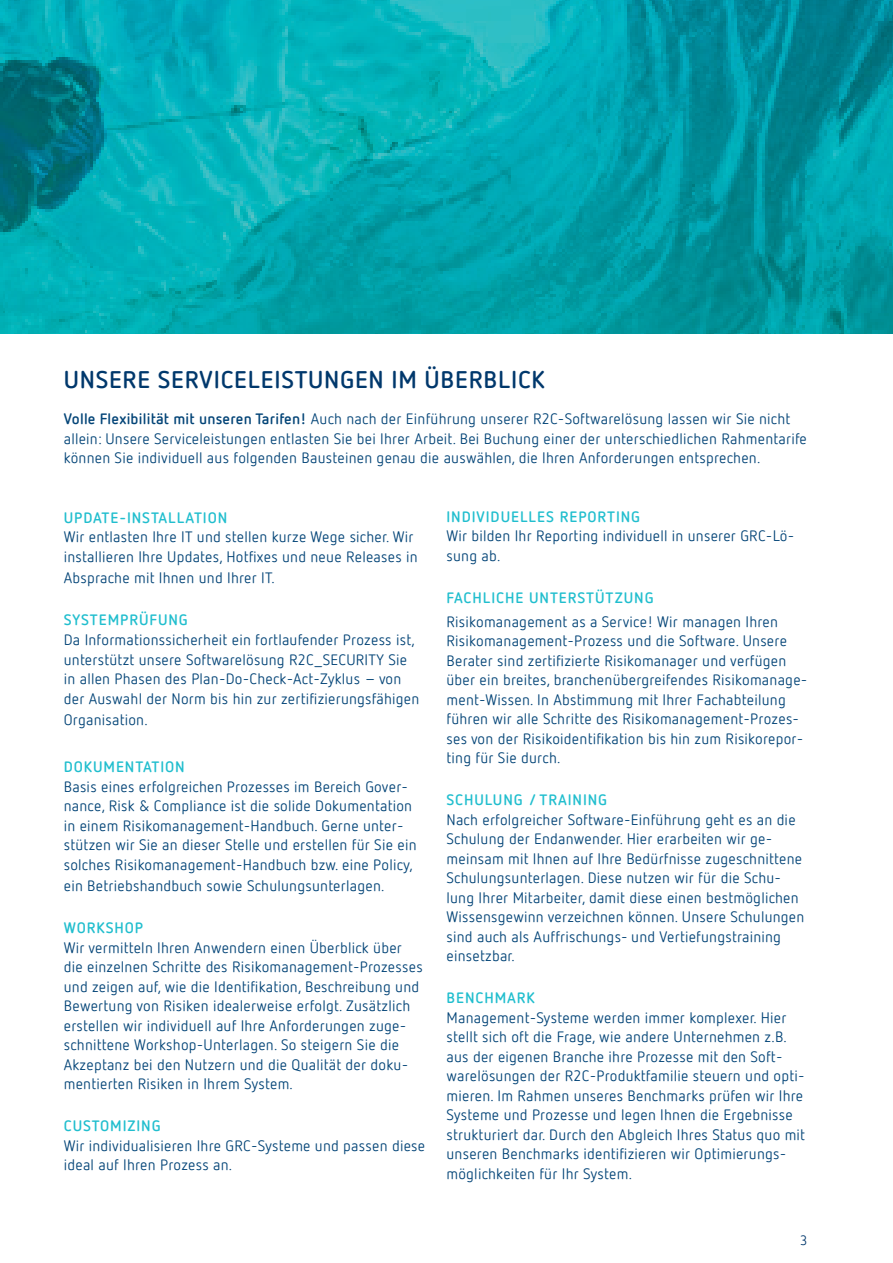
<style>
.page{position:relative;width:893px;height:1263px;background:#fff}
.page>*{position:absolute;margin:0;border:0;box-sizing:border-box;transform-origin:0 0}
.t1{font:700 24px "Netto Offc";letter-spacing:.03em;color:#00386c}
.t2{font:15px/19.5px "Netto Offc";letter-spacing:.015em;color:#034477}
.t3{font:700 15px "Netto Offc";letter-spacing:.06em;color:#21bece}
.t4{font:13.5px "Netto Offc";color:#00386c}
.s1{font-weight:700}
</style>
<div class="page">
<img style="left:0;top:0;width:893px;height:334px">
<h1 class="t1" style="left:64px;top:364px;width:483px">UNSERE SERVICELEISTUNGEN IM ÜBERBLICK</h1>
<p class="t2" style="left:64px;top:409px;width:745px"><span class="s1">Volle Flexibilität mit unseren Tarifen!</span> Auch nach der Einführung unserer R2C-Softwarelösung lassen wir Sie nicht allein: Unsere Serviceleistungen entlasten Sie bei Ihrer Arbeit. Bei Buchung einer der unterschiedlichen Rahmentarife können Sie individuell aus folgenden Bausteinen genau die auswählen, die Ihren Anforderungen entsprechen.</p>
<p class="t3" style="left:64px;top:508px;width:165px">UPDATE-INSTALLATION</p>
<p class="t2" style="left:64px;top:527px;width:356px">Wir entlasten Ihre IT und stellen kurze Wege sicher. Wir installieren Ihre Updates, Hotfixes und neue Releases in</p>
<p class="t2" style="left:64px;top:568px;width:213px">Absprache mit Ihnen und Ihrer IT.</p>
<p class="t3" style="left:64px;top:611px;width:125px">SYSTEMPRÜFUNG</p>
<p class="t2" style="left:64px;top:630px;width:357px">Da Informationssicherheit ein fortlaufender Prozess ist, unterstützt unsere Softwarelösung R2C_SECURITY Sie in allen Phasen des Plan-Do-Check-Act-Zyklus – von der Auswahl der Norm bis hin zur zertifizierungsfähigen</p>
<p class="t2" style="left:64px;top:710px;width:85px">Organisation.</p>
<p class="t3" style="left:64px;top:757px;width:122px">DOKUMENTATION</p>
<p class="t2" style="left:64px;top:776px;width:354px">Basis eines erfolgreichen Prozesses im Bereich Gover&shy;nance, Risk &amp; Compliance ist die solide Dokumentation in einem Risikomanagement-Handbuch. Gerne unter&shy;stützen wir Sie an dieser Stelle und erstellen für Sie ein solches Risikomanagement-Handbuch bzw. eine Policy,</p>
<p class="t2" style="left:64px;top:876px;width:322px">ein Betriebshandbuch sowie Schulungsunterlagen.</p>
<p class="t3" style="left:64px;top:919px;width:81px">WORKSHOP</p>
<p class="t2" style="left:64px;top:937px;width:360px">Wir vermitteln Ihren Anwendern einen Überblick über die einzelnen Schritte des Risikomanagement-Prozesses und zeigen auf, wie die Identifikation, Beschreibung und Bewertung von Risiken idealerweise erfolgt. Zusätzlich erstellen wir individuell auf Ihre Anforderungen zuge&shy;schnittene Workshop-Unterlagen. So steigern Sie die Akzeptanz bei den Nutzern und die Qualität der doku&shy;mentierten Risiken in Ihrem System.</p>
<p class="t3" style="left:64px;top:1117px;width:98px">CUSTOMIZING</p>
<p class="t2" style="left:64px;top:1135px;width:363px">Wir individualisieren Ihre GRC-Systeme und passen diese ideal auf Ihren Prozess an.</p>
<p class="t3" style="left:446px;top:507px;width:195px">INDIVIDUELLES REPORTING</p>
<p class="t2" style="left:446px;top:526px;width:349px">Wir bilden Ihr Reporting individuell in unserer GRC-Lö&shy;sung ab.</p>
<p class="t3" style="left:446px;top:588px;width:209px">FACHLICHE UNTERSTÜTZUNG</p>
<p class="t2" style="left:446px;top:611px;width:362px">Risikomanagement as a Service! Wir managen Ihren Risikomanagement-Prozess und die Software. Unsere Berater sind zertifizierte Risikomanager und verfügen über ein breites, branchenübergreifendes Risikomanage&shy;ment-Wissen. In Abstimmung mit Ihrer Fachabteilung führen wir alle Schritte des Risikomanagement-Prozes&shy;ses von der Risikoidentifikation bis hin zum Risikorepor&shy;ting für Sie durch.</p>
<p class="t3" style="left:446px;top:790px;width:162px">SCHULUNG / TRAINING</p>
<p class="t2" style="left:446px;top:809px;width:359px">Nach erfolgreicher Software-Einführung geht es an die Schulung der Endanwender. Hier erarbeiten wir ge&shy;meinsam mit Ihnen auf Ihre Bedürfnisse zugeschnittene Schulungsunterlagen. Diese nutzen wir für die Schu&shy;lung Ihrer Mitarbeiter, damit diese einen bestmöglichen Wissensgewinn verzeichnen können. Unsere Schulungen sind auch als Auffrischungs- und Vertiefungstraining einsetzbar.</p>
<p class="t3" style="left:446px;top:988px;width:90px">BENCHMARK</p>
<p class="t2" style="left:446px;top:1007px;width:360px">Management-Systeme werden immer komplexer. Hier stellt sich oft die Frage, wie andere Unternehmen z.B. aus der eigenen Branche ihre Prozesse mit den Soft&shy;warelösungen der R2C-Produktfamilie steuern und opti&shy;mieren. Im Rahmen unseres Benchmarks prüfen wir Ihre Systeme und Prozesse und legen Ihnen die Ergebnisse strukturiert dar. Durch den Abgleich Ihres Status quo mit unseren Benchmarks identifizieren wir Optimierungs&shy;möglichkeiten für Ihr System.</p>
<p class="t4" style="left:800px;top:1232px;width:9px">3</p>
</div>
